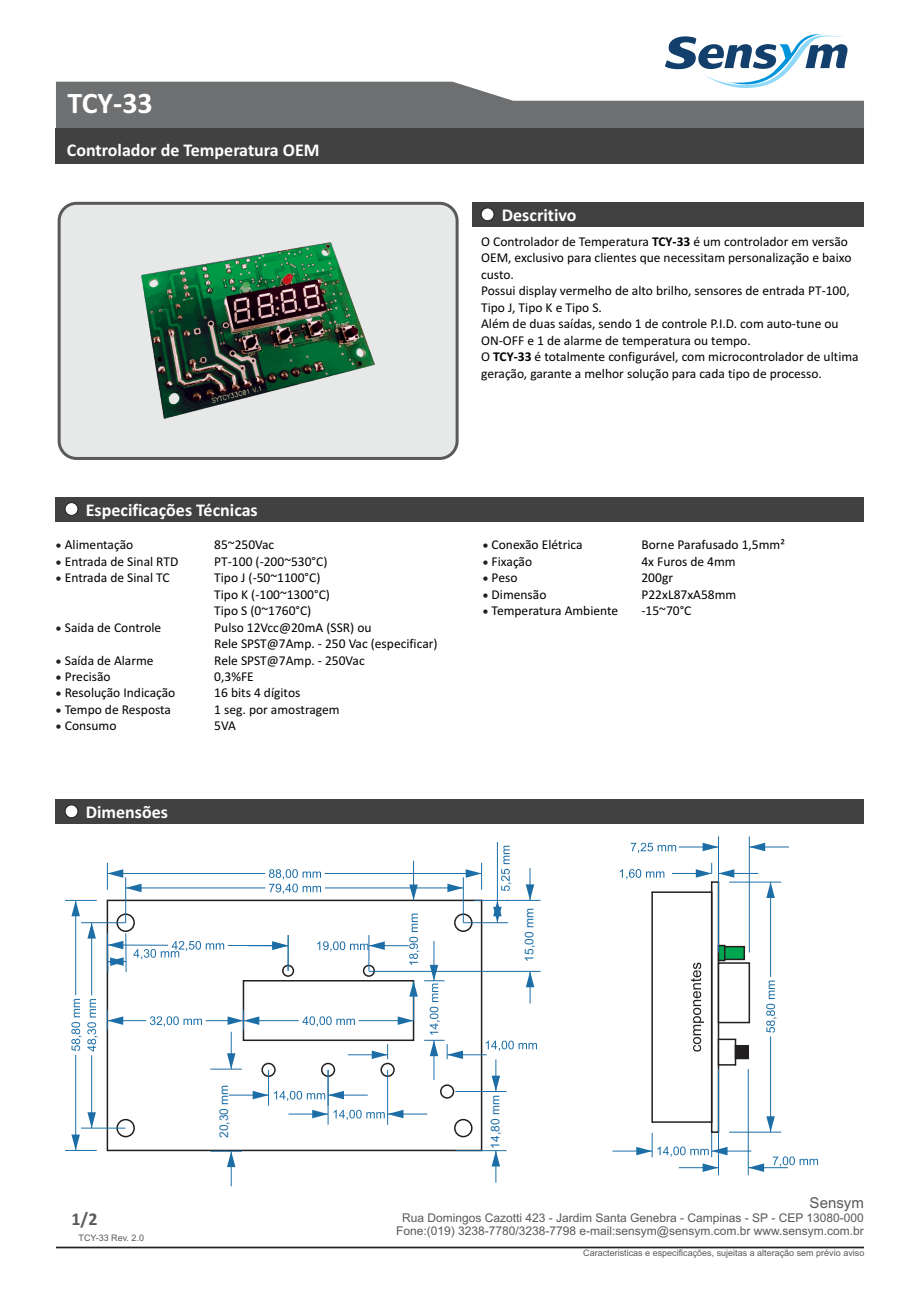
<style>
.page{position:relative;width:920px;height:1290px;background:#fff}
.page>*{position:absolute;margin:0;border:0;box-sizing:border-box;transform-origin:0 0}
.t1{font:700 30px "Calibri";color:#fff}
.t2{font:700 18px "Calibri";color:#fff}
.t3{font:700 18px "Calibri";color:#58595b}
.t4{font:15px "Arial";color:#58595b}
.t5{font:13.5px/16.5px "Calibri";color:#000}
.t6{font:12px/13.4px "Arial";color:#58595b;text-align:center}
.t7{font:12px "Arial";color:#1d6ea6}
.t8{font:12px/16.5px "Symbol";color:#231f20;text-align:justify}
.t9{font:9px "Arial";color:#58595b}
.s1{font-weight:700}
</style>
<div class="page">
<div style="left:472px;top:202px;width:392px;height:25px;background:#414142"></div>
<div style="left:481px;top:208px;width:13px;height:13px;background:#fff;border:1px solid #231f20;border-radius:50%"></div>
<hr style="left:56px;top:1246px;width:808px;height:2px;background:#231f20">
<div style="left:58px;top:202px;width:401px;height:258px;background:#e7e8e8;border:3px solid #58595b;border-radius:17px"></div>
<svg style="left:56px;top:34px;width:808px;height:94px"></svg>
<div style="left:56px;top:128px;width:808px;height:36px;background:#414142"></div>
<div style="left:56px;top:497px;width:808px;height:24px;background:#414142"></div>
<div style="left:65px;top:502px;width:13px;height:14px;background:#fff;border:1px solid #231f20;border-radius:50%"></div>
<div style="left:56px;top:799px;width:808px;height:25px;background:#414142"></div>
<div style="left:65px;top:805px;width:13px;height:13px;background:#fff;border:1px solid #231f20;border-radius:50%"></div>
<img style="left:141px;top:243px;width:234px;height:176px">
<svg style="left:106px;top:899px;width:377px;height:253px"></svg>
<div style="left:454px;top:1119px;width:19px;height:18px;background:#fff;border:2px solid #231f20;border-radius:50%"></div>
<div style="left:116px;top:1119px;width:19px;height:18px;background:#fff;border:2px solid #231f20;border-radius:50%"></div>
<svg style="left:454px;top:913px;width:19px;height:19px"></svg>
<svg style="left:116px;top:913px;width:19px;height:19px"></svg>
<svg style="left:321px;top:1063px;width:14px;height:14px"></svg>
<svg style="left:261px;top:1063px;width:15px;height:14px"></svg>
<svg style="left:380px;top:1063px;width:15px;height:14px"></svg>
<div style="left:440px;top:1084px;width:14px;height:15px;background:#fff;border:2px solid #231f20;border-radius:50%"></div>
<hr style="left:463px;top:877px;width:1px;height:46px;background:#1d6ea6">
<hr style="left:125px;top:877px;width:1px;height:46px;background:#1d6ea6">
<hr style="left:325px;top:888px;width:138px;height:1px;background:#1d6ea6">
<hr style="left:126px;top:888px;width:139px;height:1px;background:#1d6ea6">
<hr style="left:325px;top:873px;width:157px;height:1px;background:#1d6ea6">
<svg style="left:447px;top:863px;width:35px;height:29px"></svg>
<hr style="left:107px;top:873px;width:158px;height:1px;background:#1d6ea6">
<svg style="left:107px;top:863px;width:35px;height:29px"></svg>
<svg style="left:269px;top:869px;width:52px;height:25px"></svg>
<hr style="left:65px;top:1150px;width:32px;height:1px;background:#1d6ea6">
<hr style="left:65px;top:900px;width:32px;height:1px;background:#1d6ea6">
<hr style="left:75px;top:1054px;width:1px;height:96px;background:#1d6ea6">
<svg style="left:71px;top:1134px;width:9px;height:16px"></svg>
<hr style="left:75px;top:900px;width:1px;height:95px;background:#1d6ea6">
<svg style="left:71px;top:900px;width:9px;height:16px"></svg>
<hr style="left:81px;top:1128px;width:45px;height:1px;background:#1d6ea6">
<hr style="left:81px;top:922px;width:45px;height:1px;background:#1d6ea6">
<hr style="left:91px;top:1055px;width:1px;height:73px;background:#1d6ea6">
<svg style="left:87px;top:1112px;width:9px;height:16px"></svg>
<hr style="left:91px;top:923px;width:1px;height:72px;background:#1d6ea6">
<svg style="left:87px;top:923px;width:9px;height:15px"></svg>
<svg style="left:71px;top:999px;width:27px;height:52px"></svg>
<hr style="left:268px;top:1070px;width:1px;height:36px;background:#1d6ea6">
<hr style="left:328px;top:1095px;width:40px;height:1px;background:#1d6ea6">
<hr style="left:229px;top:1095px;width:40px;height:1px;background:#1d6ea6">
<svg style="left:253px;top:1091px;width:91px;height:10px"></svg>
<hr style="left:387px;top:1070px;width:1px;height:55px;background:#1d6ea6">
<hr style="left:328px;top:1070px;width:1px;height:55px;background:#1d6ea6">
<hr style="left:388px;top:1114px;width:39px;height:1px;background:#1d6ea6">
<hr style="left:288px;top:1114px;width:40px;height:1px;background:#1d6ea6">
<svg style="left:312px;top:1110px;width:91px;height:10px"></svg>
<hr style="left:447px;top:1054px;width:40px;height:1px;background:#1d6ea6">
<svg style="left:486px;top:1041px;width:51px;height:10px"></svg>
<hr style="left:455px;top:1150px;width:51px;height:1px;background:#1d6ea6">
<hr style="left:455px;top:1091px;width:51px;height:1px;background:#1d6ea6">
<hr style="left:496px;top:1151px;width:1px;height:32px;background:#1d6ea6">
<svg style="left:492px;top:1151px;width:8px;height:15px"></svg>
<hr style="left:496px;top:1059px;width:1px;height:32px;background:#1d6ea6">
<svg style="left:492px;top:1076px;width:8px;height:15px"></svg>
<hr style="left:434px;top:1040px;width:1px;height:40px;background:#1d6ea6">
<hr style="left:107px;top:945px;width:61px;height:1px;background:#1d6ea6">
<hr style="left:107px;top:1020px;width:39px;height:1px;background:#1d6ea6">
<svg style="left:107px;top:1010px;width:16px;height:20px"></svg>
<hr style="left:107px;top:933px;width:1px;height:39px;background:#1d6ea6">
<hr style="left:126px;top:933px;width:1px;height:39px;background:#1d6ea6">
<svg style="left:107px;top:934px;width:19px;height:32px"></svg>
<hr style="left:474px;top:900px;width:34px;height:1px;background:#1d6ea6">
<hr style="left:463px;top:922px;width:45px;height:1px;background:#1d6ea6">
<svg style="left:493px;top:900px;width:9px;height:23px"></svg>
<hr style="left:497px;top:842px;width:1px;height:58px;background:#1d6ea6">
<svg style="left:501px;top:846px;width:10px;height:45px"></svg>
<hr style="left:413px;top:861px;width:1px;height:39px;background:#1d6ea6">
<svg style="left:409px;top:884px;width:9px;height:16px"></svg>
<hr style="left:718px;top:1069px;width:1px;height:106px;background:#1d6ea6">
<hr style="left:748px;top:1069px;width:1px;height:106px;background:#1d6ea6">
<hr style="left:679px;top:1167px;width:39px;height:1px;background:#1d6ea6">
<svg style="left:703px;top:1163px;width:15px;height:9px"></svg>
<hr style="left:748px;top:1167px;width:40px;height:1px;background:#1d6ea6">
<svg style="left:748px;top:1163px;width:16px;height:9px"></svg>
<svg style="left:773px;top:1156px;width:45px;height:11px"></svg>
<hr style="left:718px;top:836px;width:1px;height:116px;background:#1d6ea6">
<hr style="left:749px;top:836px;width:1px;height:116px;background:#1d6ea6">
<hr style="left:679px;top:847px;width:39px;height:1px;background:#1d6ea6">
<svg style="left:703px;top:843px;width:15px;height:8px"></svg>
<hr style="left:749px;top:847px;width:40px;height:1px;background:#1d6ea6">
<svg style="left:749px;top:843px;width:16px;height:8px"></svg>
<svg style="left:631px;top:843px;width:45px;height:10px"></svg>
<hr style="left:718px;top:873px;width:40px;height:1px;background:#1d6ea6">
<hr style="left:729px;top:1132px;width:52px;height:1px;background:#1d6ea6">
<hr style="left:729px;top:882px;width:52px;height:1px;background:#1d6ea6">
<hr style="left:770px;top:1036px;width:1px;height:96px;background:#1d6ea6">
<svg style="left:766px;top:1116px;width:9px;height:16px"></svg>
<hr style="left:770px;top:882px;width:1px;height:95px;background:#1d6ea6">
<svg style="left:766px;top:882px;width:9px;height:16px"></svg>
<svg style="left:766px;top:980px;width:11px;height:53px"></svg>
<hr style="left:612px;top:1151px;width:40px;height:1px;background:#1d6ea6">
<hr style="left:712px;top:1151px;width:39px;height:1px;background:#1d6ea6">
<svg style="left:620px;top:863px;width:130px;height:294px"></svg>
<hr style="left:210px;top:1069px;width:32px;height:1px;background:#1d6ea6">
<hr style="left:211px;top:1151px;width:31px;height:1px;background:#1d6ea6">
<svg style="left:133px;top:914px;width:330px;height:155px"></svg>
<hr style="left:231px;top:1151px;width:1px;height:35px;background:#1d6ea6">
<svg style="left:227px;top:1151px;width:8px;height:16px"></svg>
<hr style="left:369px;top:971px;width:172px;height:1px;background:#1d6ea6">
<hr style="left:506px;top:900px;width:35px;height:1px;background:#1d6ea6">
<hr style="left:530px;top:971px;width:1px;height:32px;background:#1d6ea6">
<svg style="left:526px;top:971px;width:8px;height:16px"></svg>
<hr style="left:530px;top:868px;width:1px;height:32px;background:#1d6ea6">
<svg style="left:526px;top:884px;width:8px;height:16px"></svg>
<h1 class="t1" style="left:68px;top:90px;width:87px">TCY-33</h1>
<h2 class="t2" style="left:67px;top:142px;width:254px">Controlador de Temperatura OEM</h2>
<h2 class="t2" style="left:86px;top:502px;width:174px">Especificações Técnicas</h2>
<h2 class="t2" style="left:502px;top:208px;width:76px">Descritivo</h2>
<p class="t5" style="left:481px;top:234px;width:379px">O Controlador de Temperatura <span class="s1">TCY-33</span> é um controlador em versão OEM, exclusivo para clientes que necessitam personalização e baixo custo.<br>Possui display vermelho de alto brilho, sensores de entrada PT-100, Tipo J, Tipo K e Tipo S.<br>Além de duas saídas, sendo 1 de controle P.I.D. com auto-tune ou ON-OFF e 1 de alarme de temperatura ou tempo.<br>O <span class="s1">TCY-33</span> é totalmente configurável, com microcontrolador de ultima geração, garante a melhor solução para cada tipo de processo.</p>
<p class="t5" style="left:65px;top:537px;width:115px">Alimentação<br>Entrada de Sinal RTD<br>Entrada de Sinal TC</p>
<p class="t8" style="left:56px;top:538px;width:7px">• • •</p>
<p class="t5" style="left:65px;top:620px;width:98px">Saida de Controle</p>
<p class="t5" style="left:65px;top:653px;width:112px">Saída de Alarme<br>Precisão<br>Resolução Indicação<br>Tempo de Resposta<br>Consumo</p>
<p class="t8" style="left:56px;top:620px;width:7px">•</p>
<p class="t8" style="left:56px;top:653px;width:7px">• • • • •</p>
<h2 class="t2" style="left:86px;top:804px;width:84px">Dimensões</h2>
<p class="t5" style="left:214px;top:537px;width:225px">85~250Vac<br>PT-100 (-200~530°C)<br>Tipo J (-50~1100°C)<br>Tipo K (-100~1300°C)<br>Tipo S (0~1760°C)<br>Pulso 12Vcc@20mA (SSR) ou<br>Rele SPST@7Amp. - 250 Vac (especificar)<br>Rele SPST@7Amp. - 250Vac<br>0,3%FE<br>16 bits 4 dígitos<br>1 seg. por amostragem<br>5VA</p>
<p class="t5" style="left:641px;top:537px;width:145px">Borne Parafusado 1,5mm²<br>4x Furos de 4mm<br>200gr<br>P22xL87xA58mm -15~70°C</p>
<p class="t8" style="left:483px;top:538px;width:7px">• • • • •</p>
<p class="t5" style="left:492px;top:537px;width:128px">Conexão Elétrica<br>Fixação<br>Peso<br>Dimensão<br>Temperatura Ambiente</p>
<p class="t7" style="left:525px;top:962px;width:55px;rotate:-90deg">15,00 mm</p>
<h2 class="t3" style="left:71px;top:1212px;width:27px">1/2</h2>
<p class="t9" style="left:79px;top:1234px;width:67px">TCY-33 Rev. 2.0</p>
<p class="t7" style="left:219px;top:1138px;width:55px;rotate:-90deg">20,30 mm</p>
<p class="t7" style="left:491px;top:1149px;width:55px;rotate:-90deg">14,80 mm</p>
<p class="t4" style="left:810px;top:1197px;width:56px">Sensym</p>
<p class="t6" style="left:396px;top:1212px;width:469px">Rua Domingos Cazotti 423 - Jardim Santa Genebra - Campinas - SP - CEP 13080-000<br>Fone:(019) 3238-7780/3238-7798 e-mail:sensym@sensym.com.br www.sensym.com.br</p>
<p class="t9" style="left:583px;top:1249px;width:283px">Caracteristicas e especificações, sujeitas a alteração sem prévio aviso</p>
</div>
